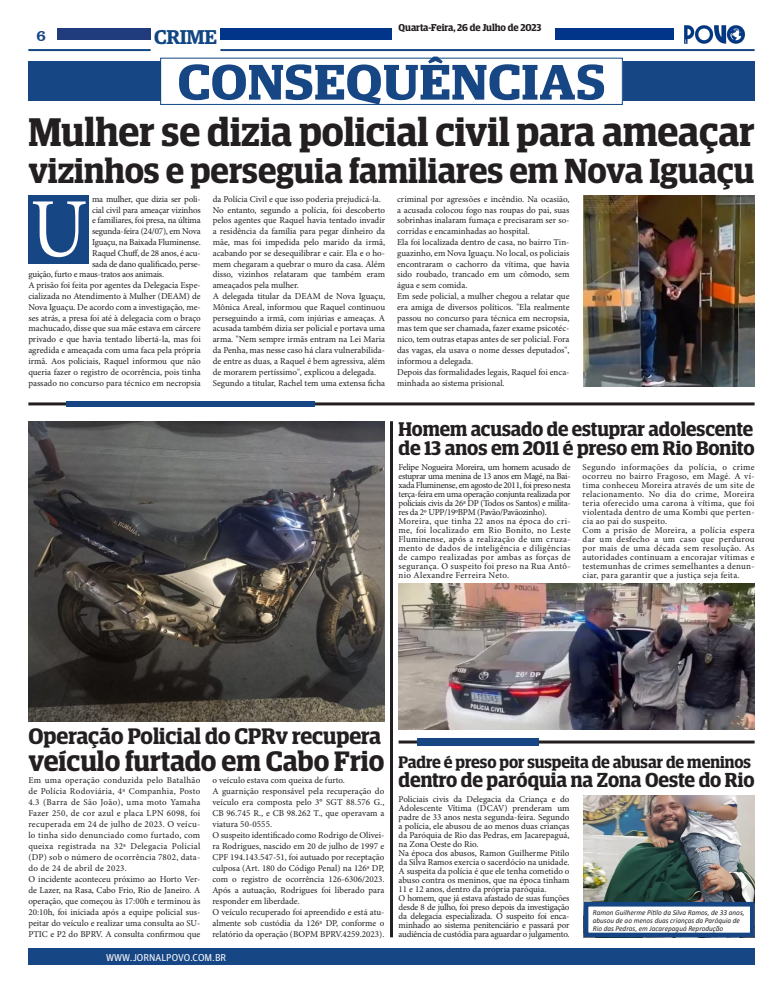
<style>
.page{position:relative;width:783px;height:993px;background:#fff}
.page>*{position:absolute;margin:0;border:0;box-sizing:border-box;transform-origin:0 0}
.t1{font:83.8px "Minion Pro";color:#fff;scale:.92 1}
.t2{font:600 50px "Guardian Egyptian Display";letter-spacing:.01em;color:#174685;scale:1.1 1}
.t3{font:600 40px "Guardian Egyptian Display";color:#231f20}
.t4{font:600 34.8px "Guardian Egyptian Display";color:#231f20}
.t5{font:600 28.1px "Guardian Egyptian Display";color:#231f20}
.t6{font:600 22.5px "Guardian Egyptian Display";color:#231f20}
.t7{font:600 20.3px "Guardian Egyptian Display";color:#231f20}
.t8{font:600 20px "Guardian Egyptian";letter-spacing:-.02em;color:#114683}
.t9{font:600 19.8px/18.8px "Guardian Egyptian Display";letter-spacing:-.005em;color:#231f20}
.t10{font:600 16.7px "Guardian Egyptian Display";letter-spacing:-.005em;color:#231f20}
.t11{font:16px "Clarendon BT";color:#174685}
.t12{font:600 10px "Guardian Egyptian Display";color:#231f20}
.t13{font:10px "Guardian Agate Sans G1 D Regular";color:#fff}
.t14{font:9px/10.8px "Minion Pro";color:#231f20;text-align:justify}
.t15{font:9px "Minion Pro";letter-spacing:-.02em;color:#231f20}
.t16{font:italic 7.4px/7.8px "Calibri";color:#231f20}
</style>
<div class="page">
<div style="left:28px;top:947px;width:726px;height:17px;background:#174685"></div>
<img style="left:684px;top:25px;width:62px;height:19px">
<div style="left:57px;top:28px;width:94px;height:12px;background:#203c7d"></div>
<hr style="left:28px;top:49px;width:123px;height:2px;background:#114683">
<div style="left:220px;top:28px;width:171px;height:12px;background:#003589"></div>
<hr style="left:220px;top:49px;width:534px;height:2px;background:#174685">
<div style="left:555px;top:28px;width:119px;height:12px;background:#003589"></div>
<div style="left:28px;top:61px;width:726px;height:40px;background:#174685"></div>
<div style="left:161px;top:58px;width:461px;height:46px;background:#fff"></div>
<div style="left:160px;top:58px;width:462px;height:47px;border:1px solid #114682"></div>
<hr style="left:398px;top:740px;width:356px;height:3px;background:#231f20">
<div style="left:417px;top:738px;width:121px;height:7px;background:#174685"></div>
<hr style="left:28px;top:402px;width:726px;height:3px;background:#231f20">
<div style="left:66px;top:401px;width:248px;height:5px;background:#174685"></div>
<hr style="left:390px;top:421px;width:3px;height:515px;background:#231f20">
<div style="left:28px;top:195px;width:61px;height:68px;background:#174685"></div>
<img style="left:583px;top:195px;width:171px;height:191px">
<img style="left:28px;top:421px;width:356px;height:299px">
<img style="left:398px;top:583px;width:356px;height:146px">
<img style="left:583px;top:795px;width:171px;height:106px">
<div style="left:583px;top:901px;width:171px;height:35px;background:#fff;border:5px solid #174685"></div>
<h3 class="t11" style="left:36px;top:25px;width:11px">6</h3>
<p class="t12" style="left:398px;top:22px;width:144px">Quarta-Feira, 26 de Julho de 2023</p>
<h3 class="t8" style="left:154px;top:22px;width:64px">CRIME</h3>
<p class="t2" style="left:177px;top:55px;width:390px">CONSEQUÊNCIAS</p>
<p class="t3" style="left:28px;top:110px;width:727px">Mulher se dizia policial civil para ameaçar</p>
<p class="t4" style="left:28px;top:151px;width:727px">vizinhos e perseguia familiares em Nova Iguaçu</p>
<p class="t15" style="left:92px;top:193px;width:110px">ma mulher, que dizia ser poli-</p>
<p class="t15" style="left:92px;top:203px;width:110px">cial civil para ameaçar vizinhos</p>
<p class="t15" style="left:92px;top:214px;width:110px">e familiares, foi presa, na última</p>
<p class="t15" style="left:92px;top:225px;width:110px">segunda-feira (24/07), em Nova</p>
<p class="t15" style="left:92px;top:236px;width:110px">Iguaçu, na Baixada Fluminense.</p>
<p class="t15" style="left:92px;top:247px;width:110px">Raquel Chuff, de 28 anos, é acu-</p>
<p class="t15" style="left:92px;top:257px;width:110px">sada de dano qualificado, perse-</p>
<p class="t15" style="left:28px;top:268px;width:137px">guição, furto e maus-tratos aos animais.</p>
<p class="t14" style="left:28px;top:280px;width:174px">A prisão foi feita por agentes da Delegacia Espe&shy;cializada no Atendimento à Mulher (DEAM) de Nova Iguaçu. De acordo com a investigação, me&shy;ses atrás, a presa foi até à delegacia com o braço machucado, disse que sua mãe estava em cárcere privado e que havia tentado libertá-la, mas foi agredida e ameaçada com uma faca pela própria irmã. Aos policiais, Raquel informou que não queria fazer o registro de ocorrência, pois tinha passado no concurso para técnico em necropsia</p>
<p class="t1" style="left:30px;top:173px;width:63px">U</p>
<p class="t14" style="left:213px;top:193px;width:169px">da Polícia Civil e que isso poderia prejudicá-la.</p>
<p class="t14" style="left:213px;top:204px;width:174px">No entanto, segundo a polícia, foi descoberto pelos agentes que Raquel havia tentado invadir a residência da família para pegar dinheiro da mãe, mas foi impedida pelo marido da irmã, acabando por se desequilibrar e cair. Ela e o ho&shy;mem chegaram a quebrar o muro da casa. Além disso, vizinhos relataram que também eram ameaçados pela mulher.</p>
<p class="t14" style="left:213px;top:291px;width:174px">A delegada titular da DEAM de Nova Iguaçu, Mônica Areal, informou que Raquel continuou perseguindo a irmã, com injúrias e ameaças. A acusada também dizia ser policial e portava uma arma. "Nem sempre irmãs entram na Lei Maria da Penha, mas nesse caso há clara vulnerabilida&shy;de entre as duas, a Raquel é bem agressiva, além de morarem pertíssimo", explicou a delegada.</p>
<p class="t14" style="left:213px;top:377px;width:174px">Segundo a titular, Rachel tem uma extensa ficha</p>
<p class="t14" style="left:397px;top:193px;width:174px">criminal por agressões e incêndio. Na ocasião, a acusada colocou fogo nas roupas do pai, suas sobrinhas inalaram fumaça e precisaram ser so&shy;corridas e encaminhadas ao hospital.</p>
<p class="t14" style="left:397px;top:237px;width:174px">Ela foi localizada dentro de casa, no bairro Tin&shy;guazinho, em Nova Iguaçu. No local, os policiais encontraram o cachorro da vítima, que havia sido roubado, trancado em um cômodo, sem água e sem comida.</p>
<p class="t14" style="left:397px;top:291px;width:174px">Em sede policial, a mulher chegou a relatar que era amiga de diversos políticos. "Ela realmente passou no concurso para técnica em necropsia, mas tem que ser chamada, fazer exame psicotéc&shy;nico, tem outras etapas antes de ser policial. Fora das vagas, ela usava o nome desses deputados", informou a delegada.</p>
<p class="t14" style="left:397px;top:366px;width:174px">Depois das formalidades legais, Raquel foi enca&shy;minhada ao sistema prisional.</p>
<p class="t9" style="left:398px;top:419px;width:357px">Homem acusado de estuprar adolescente de 13 anos em 2011 é preso em Rio Bonito</p>
<p class="t14" style="left:398px;top:462px;width:173px;line-height:9px">Felipe Nogueira Moreira, um homem acusado de estuprar uma menina de 13 anos em Magé, na Bai&shy;xada Fluminense, em agosto de 2011, foi preso nesta terça-feira em uma operação conjunta realizada por policiais civis da 26ª DP (Todos os Santos) e milita&shy;res da 2º UPP/19ºBPM (Pavão/Pavãozinho).</p>
<p class="t14" style="left:398px;top:516px;width:173px;line-height:9px">Moreira, que tinha 22 anos na época do cri&shy;me, foi localizado em Rio Bonito, no Leste Fluminense, após a realização de um cruza&shy;mento de dados de inteligência e diligências de campo realizadas por ambas as forças de segurança. O suspeito foi preso na Rua Antô&shy;nio Alexandre Ferreira Neto.</p>
<p class="t14" style="left:582px;top:462px;width:173px;line-height:9px">Segundo informações da polícia, o crime ocorreu no bairro Fragoso, em Magé. A ví&shy;tima conheceu Moreira através de um site de relacionamento. No dia do crime, Moreira teria oferecido uma carona à vítima, que foi violentada dentro de uma Kombi que perten&shy;cia ao pai do suspeito.</p>
<p class="t14" style="left:582px;top:525px;width:173px;line-height:9px">Com a prisão de Moreira, a polícia espera dar um desfecho a um caso que perdurou por mais de uma década sem resolução. As autoridades continuam a encorajar vítimas e testemunhas de crimes semelhantes a denun&shy;ciar, para garantir que a justiça seja feita.</p>
<p class="t6" style="left:28px;top:723px;width:354px">Operação Policial do CPRv recupera</p>
<p class="t5" style="left:28px;top:745px;width:357px">veículo furtado em Cabo Frio</p>
<p class="t14" style="left:28px;top:774px;width:173px">Em uma operação conduzida pelo Batalhão de Polícia Rodoviária, 4ª Companhia, Posto 4.3 (Barra de São João), uma moto Yamaha Fazer 250, de cor azul e placa LPN 6098, foi recuperada em 24 de julho de 2023. O veícu&shy;lo tinha sido denunciado como furtado, com queixa registrada na 32ª Delegacia Policial (DP) sob o número de ocorrência 7802, data&shy;do de 24 de abril de 2023.</p>
<p class="t14" style="left:28px;top:873px;width:173px">O incidente aconteceu próximo ao Horto Ver&shy;de Lazer, na Rasa, Cabo Frio, Rio de Janeiro. A operação, que começou às 17:00h e terminou às 20:10h, foi iniciada após a equipe policial sus&shy;peitar do veículo e realizar uma consulta ao SU-PTIC e P2 do BPRV. A consulta confirmou que</p>
<p class="t14" style="left:212px;top:774px;width:134px">o veículo estava com queixa de furto.</p>
<p class="t14" style="left:212px;top:785px;width:173px">A guarnição responsável pela recuperação do veículo era composta pelo 3° SGT 88.576 G., CB 96.745 R., e CB 98.262 T., que operavam a viatura 50-0555.</p>
<p class="t14" style="left:212px;top:829px;width:173px">O suspeito identificado como Rodrigo de Olivei&shy;ra Rodrigues, nascido em 20 de julho de 1997 e CPF 194.143.547-51, foi autuado por receptação culposa (Art. 180 do Código Penal) na 126ª DP, com o registro de ocorrência 126-6306/2023.<br>Após a autuação, Rodrigues foi liberado para responder em liberdade.</p>
<p class="t14" style="left:212px;top:906px;width:173px">O veículo recuperado foi apreendido e está atu&shy;almente sob custódia da 126ª DP, conforme o relatório da operação (BOPM BPRV.4259.2023).</p>
<p class="t13" style="left:106px;top:949px;width:122px">WWW.JORNALPOVO.COM.BR</p>
<p class="t10" style="left:398px;top:753px;width:354px">Padre é preso por suspeita de abusar de meninos</p>
<p class="t7" style="left:398px;top:769px;width:357px">dentro de paróquia na Zona Oeste do Rio</p>
<p class="t14" style="left:398px;top:794px;width:172px;line-height:9px">Policiais civis da Delegacia da Criança e do Adolescente Vítima (DCAV) prenderam um padre de 33 anos nesta segunda-feira. Segundo a polícia, ele abusou de ao menos duas crianças da Paróquia de Rio das Pedras, em Jacarepaguá, na Zona Oeste do Rio.</p>
<p class="t14" style="left:398px;top:848px;width:172px;line-height:9px">Na época dos abusos, Ramon Guilherme Pitilo da Silva Ramos exercia o sacerdócio na unidade.<br>A suspeita da polícia é que ele tenha cometido o abuso contra os meninos, que na época tinham 11 e 12 anos, dentro da própria paróquia.</p>
<p class="t14" style="left:398px;top:893px;width:172px;line-height:9px">O homem, que já estava afastado de suas funções desde 8 de julho, foi preso depois da investigação da delegacia especializada. O suspeito foi enca&shy;minhado ao sistema penitenciário e passará por audiência de custódia para aguardar o julgamento.</p>
<p class="t16" style="left:592px;top:908px;width:153px">Ramon Guilherme Pitilo da Silva Ramos, de 33 anos, abusou de ao menos duas crianças da Paróquia de<br>Rio das Pedras, em Jacarepaguá Reprodução</p>
</div>
